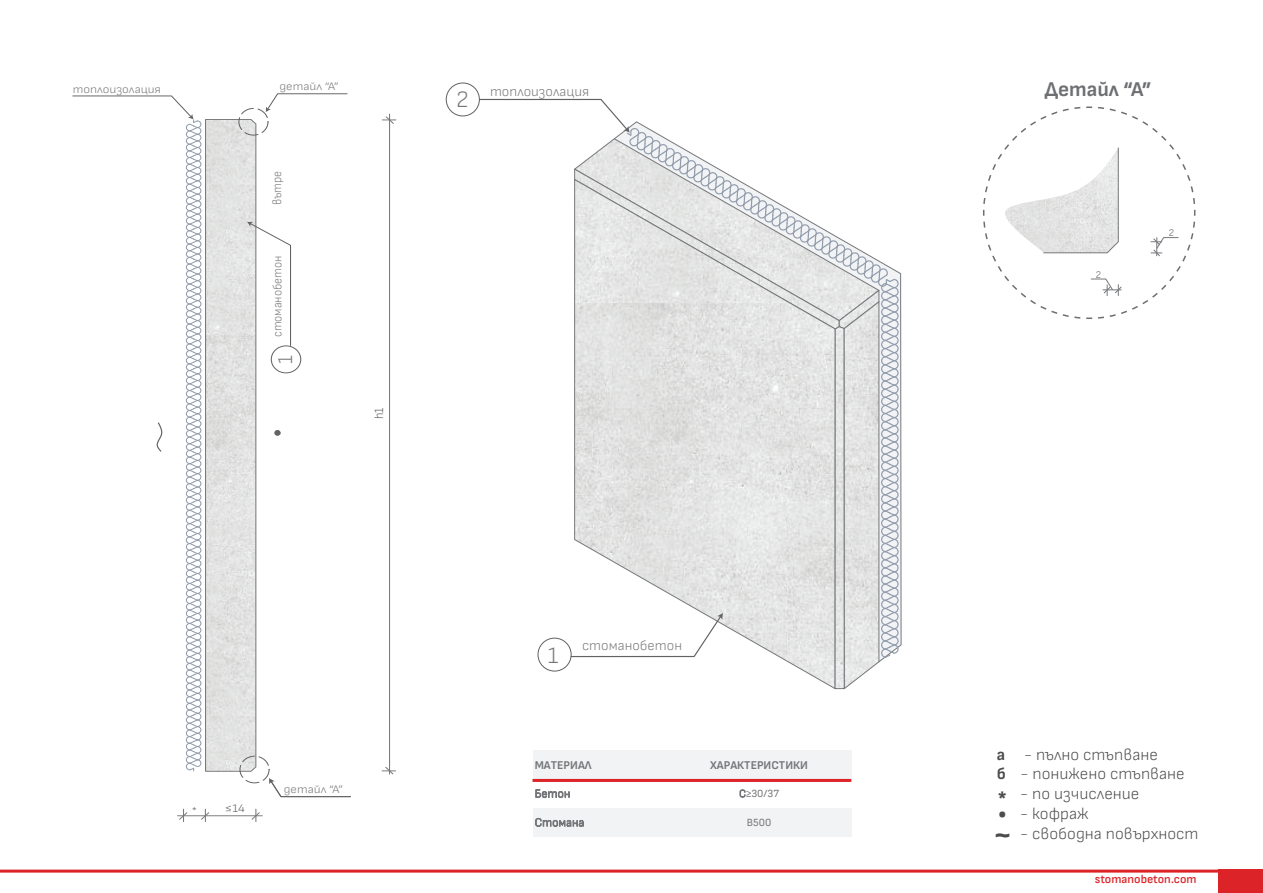
<style>
.page{position:relative;width:1263px;height:893px;background:#fff}
.page>*{position:absolute;margin:0;border:0;box-sizing:border-box;transform-origin:0 0}
.t1{font:700 31.8px "Sofia Sans";color:#4b4c4d}
.t2{font:700 23.55px "Sofia Sans";color:#4b4c4d}
.t3{font:300 23.55px "Sofia Sans";color:#757679}
.t4{font:700 21px "Sofia Sans";color:#6d6f72}
.t5{font:300 21px "Sofia Sans";color:#757679;scale:.92 1}
.t6{font:300 16.65px/20px "Sofia Sans";color:#4b4c4d}
.t7{font:300 14.1px "Sofia Sans";color:#757679}
.t8{font:300 12.6px "Sofia Sans";color:#757679;scale:.92 1}
.t9{font:300 12.6px "Sofia Sans";color:#575757;scale:.92 1}
.t10{font:600 12px "Sofia Sans";color:#dc2328}
.t11{font:700 11.85px "Sofia Sans";letter-spacing:.005em;color:#757679}
.t12{font:300 11.85px "Sofia Sans";letter-spacing:.01em;color:#757679}
.t13{font:300 11.55px "Sofia Sans";color:#757679;scale:1.09 1}
.t14{font:300 11.55px "Sofia Sans";color:#575757;scale:1.09 1}
.t15{font:10.95px "Sofia Sans";letter-spacing:-.005em;color:#757679}
.t16{font:300 10.05px "Sofia Sans";color:#575757}
.s1{font-weight:300}
.s2{font-family:"Calibri"}
.s3{font-weight:700}
.s4{font-size:37.35px}
</style>
<div class="page">
<hr style="left:0;top:870px;width:1263px;height:3px;background:#dc2328">
<div style="left:1218px;top:870px;width:45px;height:23px;background:#dc2328"></div>
<div style="left:239px;top:756px;width:31px;height:27px;border:1px dashed #636366;border-radius:50%"></div>
<svg style="left:269px;top:778px;width:82px;height:20px"></svg>
<svg style="left:72px;top:93px;width:276px;height:679px"></svg>
<hr style="left:389px;top:114px;width:1px;height:660px;background:#76787b">
<svg style="left:382px;top:766px;width:14px;height:9px"></svg>
<svg style="left:382px;top:115px;width:14px;height:10px"></svg>
<svg style="left:178px;top:809px;width:11px;height:13px"></svg>
<svg style="left:200px;top:809px;width:10px;height:13px"></svg>
<hr style="left:178px;top:815px;width:84px;height:1px;background:#76787b">
<svg style="left:250px;top:809px;width:11px;height:13px"></svg>
<svg style="left:478px;top:98px;width:421px;height:591px"></svg>
<div style="left:446px;top:83px;width:34px;height:33px;border:1px solid #636366;border-radius:50%"></div>
<svg style="left:983px;top:106px;width:213px;height:213px"></svg>
<div style="left:533px;top:750px;width:318px;height:29px;background:#f2f3f4"></div>
<div style="left:533px;top:808px;width:318px;height:29px;background:#f2f3f4"></div>
<hr style="left:532px;top:779px;width:319px;height:3px;background:#dc2328">
<p class="t13" style="left:73px;top:83px;width:82px">топлоизолация</p>
<p class="t13" style="left:279px;top:79px;width:56px">детайл “А”</p>
<p class="t8" style="left:270px;top:205px;width:39px;rotate:-90deg">вътре</p>
<p class="t8" style="left:270px;top:337px;width:90px;rotate:-90deg">стоманобетон</p>
<p class="t5" style="left:273px;top:364px;width:11px;rotate:-90deg">1</p>
<p class="t9" style="left:372px;top:419px;width:14px;rotate:-90deg">h1</p>
<p class="t3" style="left:456px;top:86px;width:14px">2</p>
<p class="t7" style="left:490px;top:83px;width:101px">топлоизолация</p>
<p class="t14" style="left:192px;top:802px;width:50px">* ≤14</p>
<p class="t13" style="left:284px;top:782px;width:56px">детайл “А”</p>
<p class="t3" style="left:548px;top:641px;width:12px">1</p>
<p class="t7" style="left:582px;top:637px;width:101px">стоманобетон</p>
<p class="t11" style="left:535px;top:758px;width:59px">МАТЕРИАЛ</p>
<p class="t11" style="left:710px;top:758px;width:100px">ХАРАКТЕРИСТИКИ</p>
<p class="t12" style="left:535px;top:787px;width:37px">Бетон</p>
<p class="t15" style="left:739px;top:787px;width:41px"><span class="s1">С</span><span class="s2">≥</span>30/37</p>
<p class="t12" style="left:535px;top:816px;width:51px">Стомана</p>
<p class="t15" style="left:747px;top:816px;width:26px">В500</p>
<p class="t4" style="left:1045px;top:77px;width:109px">Детайл “А”</p>
<p class="t16" style="left:1096px;top:269px;width:7px">2</p>
<p class="t16" style="left:1169px;top:227px;width:7px">2</p>
<p class="t6" style="left:997px;top:744px;width:189px"><span class="s3">а</span> - пълно стъпване<br><span class="s3">б</span> - понижено стъпване</p>
<p class="t6" style="left:1020px;top:784px;width:121px">- по изчисление</p>
<p class="t6" style="left:1020px;top:804px;width:70px">- кофраж</p>
<p class="t6" style="left:1020px;top:824px;width:180px">- свободна повърхност</p>
<p class="t2" style="left:998px;top:786px;width:11px">*<span class="s4">.</span></p>
<p class="t1" style="left:993px;top:815px;width:21px">~</p>
<p class="t10" style="left:1095px;top:872px;width:103px">stomanobeton.com</p>
</div>
